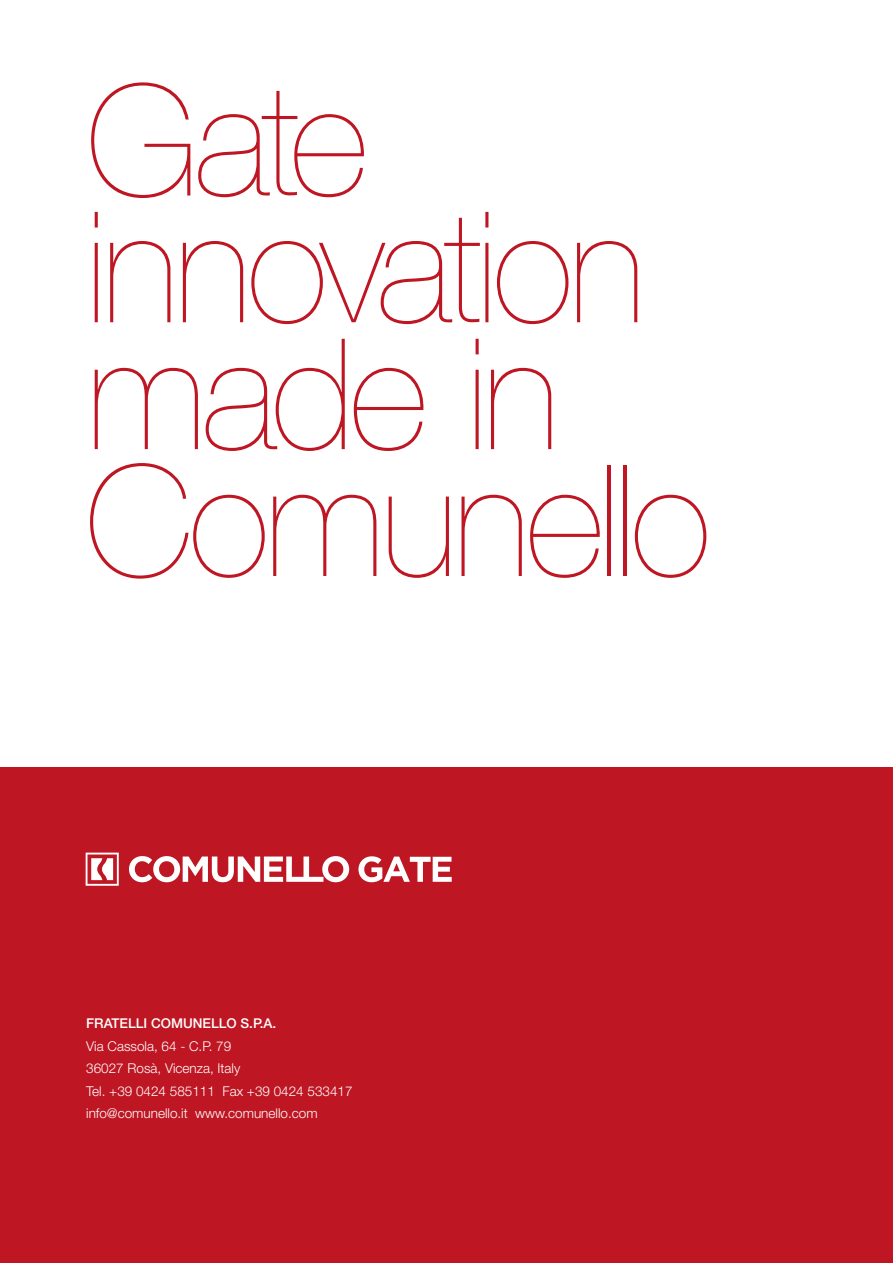
<style>
.page{position:relative;width:893px;height:1263px;background:#fff}
.page>*{position:absolute;margin:0;border:0;box-sizing:border-box;transform-origin:0 0}
.t1{font:200 154.5px/126.9px "Helvetica Neue LT Std";letter-spacing:-.03em;color:#be1622}
.t2{font:300 13.5px/22.5px "Helvetica Neue LT Std";color:#fff}
.t3{font:500 13.5px "Helvetica Neue LT Std";color:#fff}
</style>
<div class="page">
<div style="left:0;top:768px;width:893px;height:495px;background:#be1622"></div>
<svg style="left:129px;top:856px;width:220px;height:26px"></svg>
<svg style="left:86px;top:853px;width:33px;height:33px"></svg>
<svg style="left:358px;top:856px;width:94px;height:26px"></svg>
<h1 class="t1" style="left:86px;top:77px;width:626px">Gate innovation made in<br>Comunello</h1>
<p class="t3" style="left:86px;top:1015px;width:192px">FRATELLI COMUNELLO S.P.A.</p>
<p class="t2" style="left:86px;top:1034px;width:268px">Via Cassola, 64 - C.P. 79<br>36027 Rosà, Vicenza, Italy<br>Tel. +39 0424 585111 Fax +39 0424 533417 info@comunello.it www.comunello.com</p>
</div>
